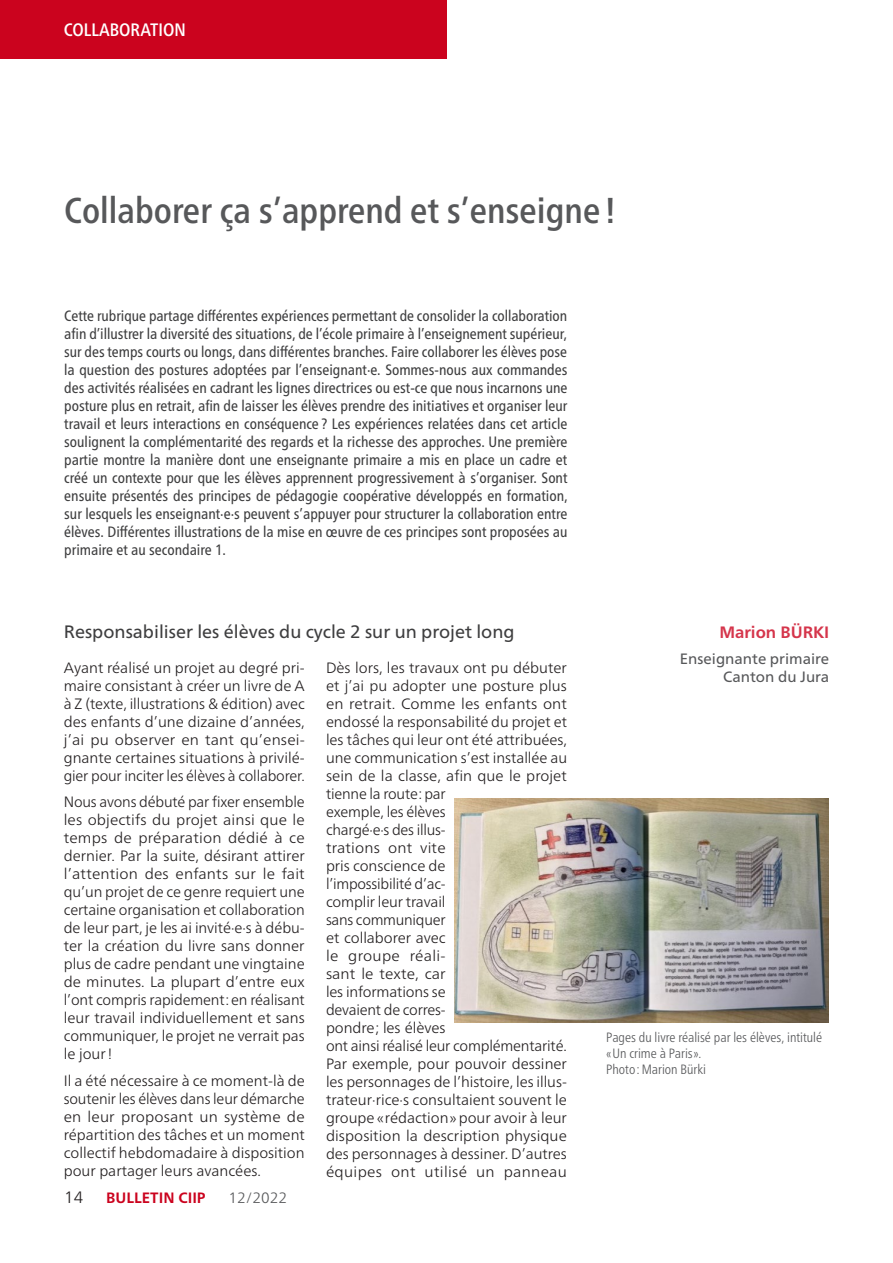
<style>
.page{position:relative;width:893px;height:1263px;background:#fff}
.page>*{position:absolute;margin:0;border:0;box-sizing:border-box;transform-origin:0 0}
.Bulletin_CIIP_TITRE{font:500 condensed 36px "Frutiger Neue LT Pro";color:#57585a}
.Bulletin_CIIP_demi-n{font:18px "Frutiger Neue LT Pro";color:#3e3e3f}
.t1{font:500 condensed 18px "Frutiger Neue LT Pro";color:#fff}
.Bulletin_CIIP_auteur{font:700 16.5px "Frutiger Neue LT Pro";color:#d5354b}
.t2{font:300 16.5px "Frutiger Neue LT Pro";color:#231f20}
.Bulletin_CIIP_TEXTE{font:300 15px/18px "Frutiger Neue LT Pro";letter-spacing:-.005em;color:#231f20;text-align:justify}
.Bulletin_CIIP_chapo{font:condensed 15px/18px "Frutiger Neue LT Pro";color:#3e3e3f;text-align:justify}
.Bulletin_CIIP_auteur-2{font:15px/18px "Frutiger Neue LT Pro";color:#57585a;text-align:right}
.t3{font:700 15px "Frutiger Neue LT Pro";color:#cb031e}
.t4{font:300 15px "Frutiger Neue LT Pro";color:#57585a}
.crédit_photos{font:300 condensed 13.5px/16.2px "Frutiger Neue LT Pro";color:#57585a}
</style>
<div class="page">
<div style="left:0;top:0;width:446px;height:58px;background:#cb031e"></div>
<img style="left:454px;top:798px;width:374px;height:225px">
<p class="t1" style="left:64px;top:19px;width:123px">Collaboration</p>
<p class="Bulletin_CIIP_TITRE" style="left:64px;top:189px;width:553px">Collaborer ça s’apprend et s’enseigne !</p>
<p class="Bulletin_CIIP_chapo" style="left:64px;top:306px;width:505px">Cette rubrique partage différentes expériences permettant de consolider la collaboration afin d’illustrer la diversité des situations, de l’école primaire à l’enseignement supérieur, sur des temps courts ou longs, dans différentes branches. Faire collaborer les élèves pose la question des postures adoptées par l’enseignant·e. Sommes-nous aux commandes des activités réalisées en cadrant les lignes directrices ou est-ce que nous incarnons une posture plus en retrait, afin de laisser les élèves prendre des initiatives et organiser leur travail et leurs interactions en conséquence ? Les expériences relatées dans cet article soulignent la complémentarité des regards et la richesse des approches. Une première partie montre la manière dont une enseignante primaire a mis en place un cadre et créé un contexte pour que les élèves apprennent progressivement à s’organiser. Sont ensuite présentés des principes de pédagogie coopérative développés en formation, sur lesquels les enseignant·e·s peuvent s’appuyer pour structurer la collaboration entre élèves. Différentes illustrations de la mise en œuvre de ces principes sont proposées au primaire et au secondaire 1.</p>
<p class="Bulletin_CIIP_demi-n" style="left:64px;top:621px;width:452px">Responsabiliser les élèves du cycle 2 sur un projet long</p>
<p class="Bulletin_CIIP_TEXTE" style="left:64px;top:658px;width:243px">Ayant réalisé un projet au degré pri&shy;maire consistant à créer un livre de A à Z (texte, illustrations &amp; édition) avec des enfants d’une dizaine d’années, j’ai pu observer en tant qu’ensei&shy;gnante certaines situations à privilé&shy;gier pour inciter les élèves à collaborer.</p>
<p class="Bulletin_CIIP_TEXTE" style="left:64px;top:793px;width:243px">Nous avons débuté par fixer ensemble les objectifs du projet ainsi que le temps de préparation dédié à ce dernier. Par la suite, désirant attirer l’attention des enfants sur le fait qu’un projet de ce genre requiert une certaine organisation et collaboration de leur part, je les ai invité·e·s à débu&shy;ter la création du livre sans donner plus de cadre pendant une vingtaine de minutes. La plupart d’entre eux l’ont compris rapidement: en réalisant leur travail individuellement et sans communiquer, le projet ne verrait pas le jour!</p>
<p class="Bulletin_CIIP_TEXTE" style="left:64px;top:1071px;width:243px">Il a été nécessaire à ce moment-là de soutenir les élèves dans leur démarche en leur proposant un système de répartition des tâches et un moment collectif hebdomadaire à disposition pour partager leurs avancées.</p>
<p class="Bulletin_CIIP_TEXTE" style="left:326px;top:658px;width:243px;text-align:left">Dès lors, les travaux ont pu débuter et j’ai pu adopter une posture plus en retrait. Comme les enfants ont endossé la responsabilité du projet et les tâches qui leur ont été attribuées, une communication s’est installée au sein de la classe, afin que le projet tienne la route: par<br>exemple, les élèves<br>chargé·e·s des illus-<br>trations ont vite<br>pris conscience de<br>l’impossibilité d’ac-<br>complir leur travail<br>sans communiquer<br>et collaborer avec<br>le groupe réali-<br>sant le texte, car<br>les informations se<br>devaient de corres-<br>pondre; les élèves<br>ont ainsi réalisé leur complémentarité.<br>Par exemple, pour pouvoir dessiner les personnages de l’histoire, les illus&shy;trateur·rice·s consultaient souvent le groupe «rédaction» pour avoir à leur disposition la description physique des personnages à dessiner. D’autres équipes ont utilisé un panneau</p>
<p class="t2" style="left:64px;top:1188px;width:20px">14</p>
<p class="t3" style="left:106px;top:1189px;width:101px">BULLETIN CIIP</p>
<p class="t4" style="left:229px;top:1189px;width:60px">12/2022</p>
<p class="Bulletin_CIIP_auteur" style="left:719px;top:622px;width:111px">Marion BÜRKI</p>
<p class="Bulletin_CIIP_auteur-2" style="left:680px;top:650px;width:151px">Enseignante primaire<br>Canton du Jura</p>
<p class="crédit_photos" style="left:606px;top:1029px;width:217px">Pages du livre réalisé par les élèves, intitulé «Un crime à Paris».<br>Photo: Marion Bürki</p>
</div>
